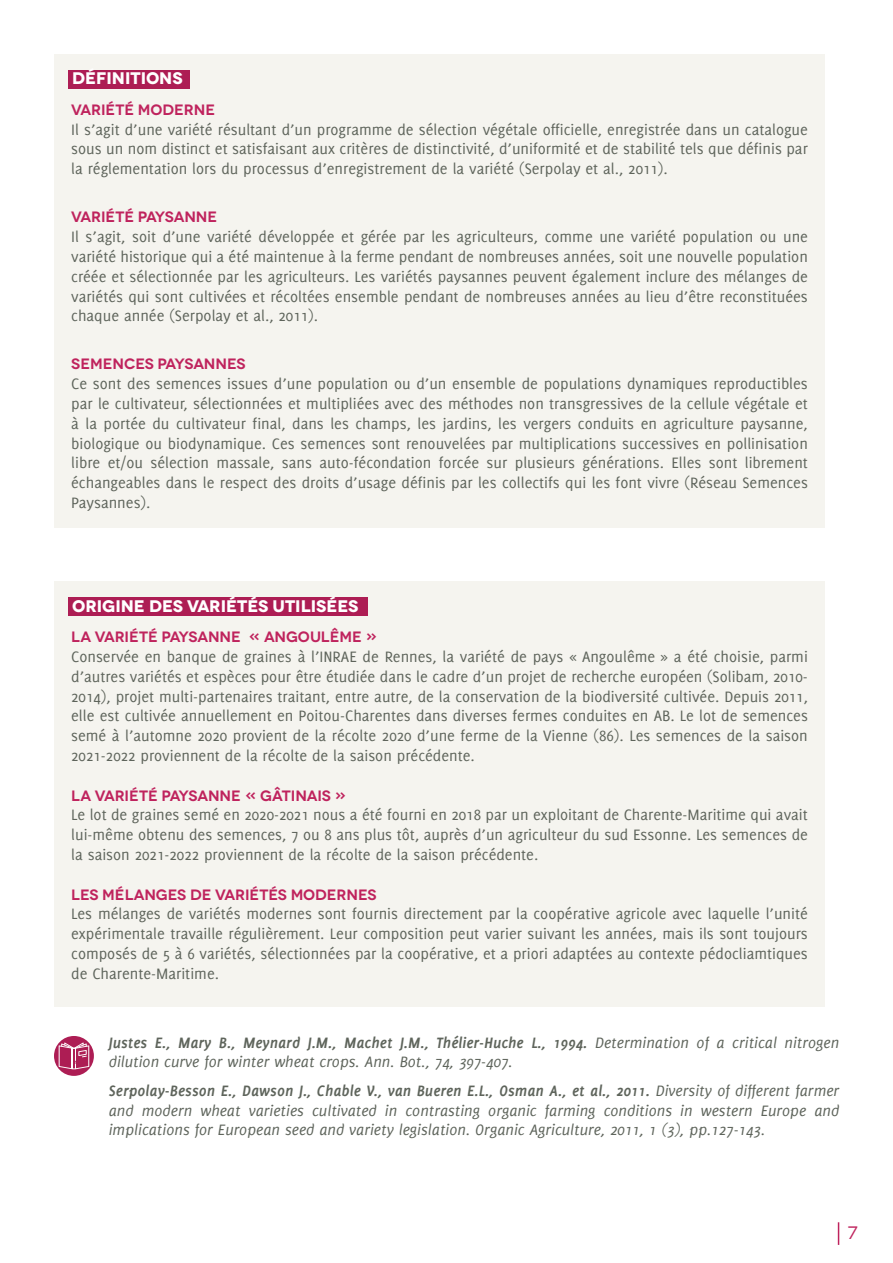
<style>
.page{position:relative;width:893px;height:1263px;background:#fff}
.page>*{position:absolute;margin:0;border:0;box-sizing:border-box;transform-origin:0 0}
.t1{font:18px "Novecentowide";color:#bf235d}
.t2{font:700 16.8px "Novecentowide";color:#fff}
.t3{font:16.5px/19.8px "Delicious";color:#5e645b;text-align:justify}
.t4{font:italic 16.5px/19.8px "Delicious";color:#5e645b}
.t5{font:600 15px "Novecentowide";color:#bf235d}
.s1{font-weight:700}
</style>
<div class="page">
<svg style="left:838px;top:1222px;width:1px;height:23px"></svg>
<div style="left:54px;top:54px;width:771px;height:473px;background:#f5f4ef"></div>
<div style="left:68px;top:70px;width:121px;height:18px;background:#ad1d54"></div>
<div style="left:54px;top:581px;width:771px;height:425px;background:#f5f4ef"></div>
<div style="left:68px;top:597px;width:300px;height:18px;background:#ad1d54"></div>
<svg style="left:54px;top:1036px;width:40px;height:40px"></svg>
<svg style="left:59px;top:1042px;width:30px;height:27px"></svg>
<p class="t2" style="left:72px;top:68px;width:112px">DÉFINITIONS</p>
<p class="t5" style="left:71px;top:100px;width:146px">VARIÉTÉ MODERNE</p>
<p class="t3" style="left:71px;top:119px;width:738px">Il s’agit d’une variété résultant d’un programme de sélection végétale officielle, enregistrée dans un catalogue sous un nom distinct et satisfaisant aux critères de distinctivité, d’uniformité et de stabilité tels que définis par la réglementation lors du processus d’enregistrement de la variété (Serpolay et al., 2011).</p>
<p class="t5" style="left:71px;top:208px;width:148px">VARIÉTÉ PAYSANNE</p>
<p class="t3" style="left:71px;top:227px;width:738px">Il s’agit, soit d’une variété développée et gérée par les agriculteurs, comme une variété population ou une variété historique qui a été maintenue à la ferme pendant de nombreuses années, soit une nouvelle population créée et sélectionnée par les agriculteurs. Les variétés paysannes peuvent également inclure des mélanges de variétés qui sont cultivées et récoltées ensemble pendant de nombreuses années au lieu d’être reconstituées chaque année (Serpolay et al., 2011).</p>
<p class="t5" style="left:71px;top:355px;width:176px">SEMENCES PAYSANNES</p>
<p class="t3" style="left:71px;top:374px;width:738px">Ce sont des semences issues d’une population ou d’un ensemble de populations dynamiques reproductibles par le cultivateur, sélectionnées et multipliées avec des méthodes non transgressives de la cellule végétale et à la portée du cultivateur final, dans les champs, les jardins, les vergers conduits en agriculture paysanne, biologique ou biodynamique. Ces semences sont renouvelées par multiplications successives en pollinisation libre et/ou sélection massale, sans auto-fécondation forcée sur plusieurs générations. Elles sont librement échangeables dans le respect des droits d’usage définis par les collectifs qui les font vivre (Réseau Semences Paysannes).</p>
<p class="t2" style="left:72px;top:595px;width:288px">ORIGINE DES VARIÉTÉS UTILISÉES</p>
<p class="t5" style="left:71px;top:628px;width:308px">LA VARIÉTÉ PAYSANNE « ANGOULÊME »</p>
<p class="t3" style="left:71px;top:646px;width:738px">Conservée en banque de graines à l’INRAE de Rennes, la variété de pays « Angoulême » a été choisie, parmi d’autres variétés et espèces pour être étudiée dans le cadre d’un projet de recherche européen (Solibam, 2010- 2014), projet multi-partenaires traitant, entre autre, de la conservation de la biodiversité cultivée. Depuis 2011, elle est cultivée annuellement en Poitou-Charentes dans diverses fermes conduites en AB. Le lot de semences semé à l’automne 2020 provient de la récolte 2020 d’une ferme de la Vienne (86). Les semences de la saison 2021-2022 proviennent de la récolte de la saison précédente.</p>
<p class="t5" style="left:71px;top:786px;width:277px">LA VARIÉTÉ PAYSANNE « GÂTINAIS »</p>
<p class="t3" style="left:71px;top:805px;width:738px">Le lot de graines semé en 2020-2021 nous a été fourni en 2018 par un exploitant de Charente-Maritime qui avait lui-même obtenu des semences, 7 ou 8 ans plus tôt, auprès d’un agriculteur du sud Essonne. Les semences de la saison 2021-2022 proviennent de la récolte de la saison précédente.</p>
<p class="t5" style="left:71px;top:885px;width:307px">LES MÉLANGES DE VARIÉTÉS MODERNES</p>
<p class="t3" style="left:71px;top:904px;width:738px">Les mélanges de variétés modernes sont fournis directement par la coopérative agricole avec laquelle l’unité expérimentale travaille régulièrement. Leur composition peut varier suivant les années, mais ils sont toujours composés de 5 à 6 variétés, sélectionnées par la coopérative, et a priori adaptées au contexte pédocliamtiques de Charente-Maritime.</p>
<p class="t4" style="left:109px;top:1032px;width:732px"><span class="s1">Justes E., Mary B., Meynard J.M., Machet J.M., Thélier-Huche L., 1994.</span> Determination of a critical nitrogen dilution curve for winter wheat crops. Ann. Bot., 74, 397-407.</p>
<p class="t4" style="left:109px;top:1080px;width:732px;text-align:justify"><span class="s1">Serpolay-Besson E., Dawson J., Chable V., van Bueren E.L., Osman A., et al., 2011.</span> Diversity of different farmer and modern wheat varieties cultivated in contrasting organic farming conditions in western Europe and implications for European seed and variety legislation. Organic Agriculture, 2011, 1 (3), pp.127-143.</p>
<p class="t1" style="left:848px;top:1222px;width:11px">7</p>
</div>
